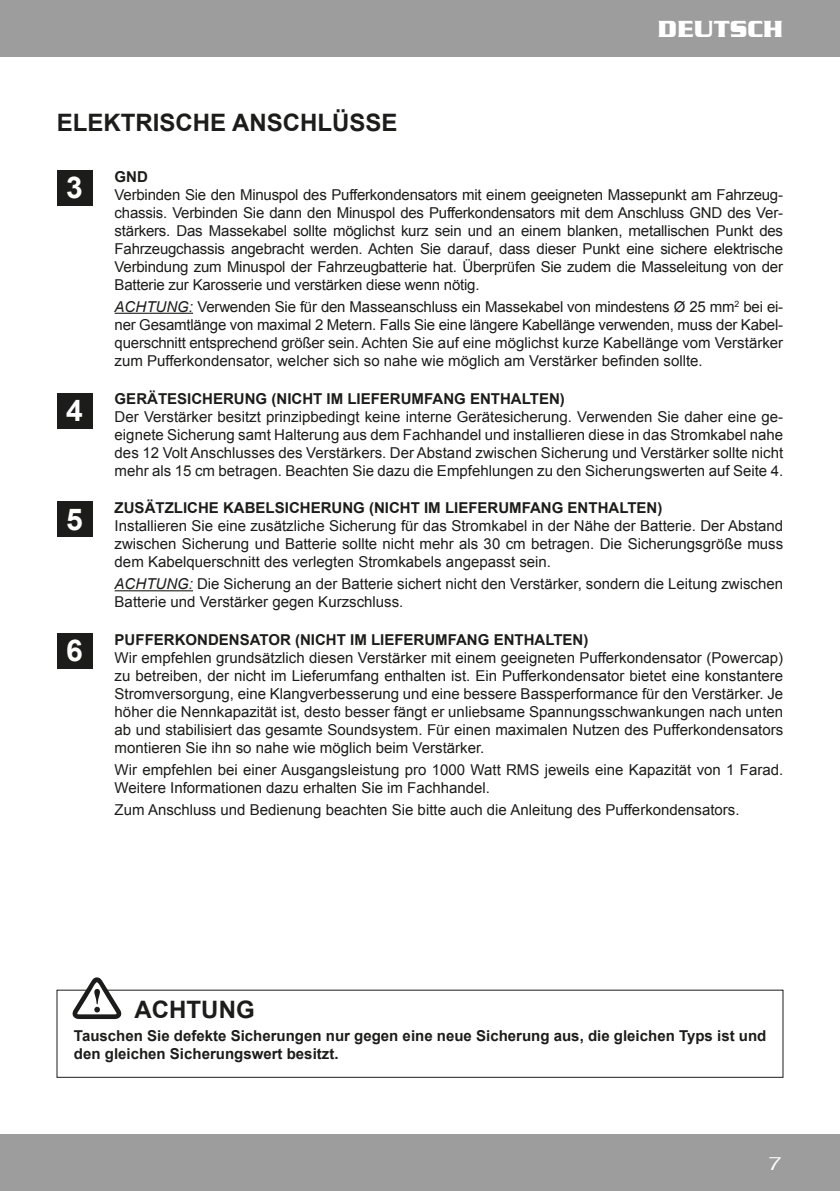
<style>
.page{position:relative;width:840px;height:1191px;background:#fff}
.page>*{position:absolute;margin:0;border:0;box-sizing:border-box;transform-origin:0 0}
.t1{font:700 30px "Arial";color:#fff}
.t2{font:700 24px "Arial";color:#1c1c1b}
.t3{font:700 24px "Serpentine";color:#fff}
.t4{font:300 20px "Serpentine";color:#fff}
.t5{font:15px/18px "Arial";color:#1c1c1b;text-align:justify}
.t6{font:700 15px/18px "Arial";color:#1c1c1b}
.s1{font-style:italic}
</style>
<div class="page">
<div style="left:0;top:0;width:839px;height:57px;background:#9e9d9d"></div>
<div style="left:0;top:1134px;width:839px;height:57px;background:#9e9d9d"></div>
<svg style="left:71px;top:977px;width:52px;height:42px"></svg>
<hr style="left:115px;top:590px;width:78px;height:1px;background:#1c1c1b">
<div style="left:57px;top:502px;width:35px;height:35px;background:#1c1c1b"></div>
<div style="left:57px;top:633px;width:35px;height:35px;background:#1c1c1b"></div>
<div style="left:57px;top:393px;width:35px;height:35px;background:#1c1c1b"></div>
<hr style="left:115px;top:313px;width:78px;height:1px;background:#1c1c1b">
<div style="left:57px;top:170px;width:35px;height:36px;background:#1c1c1b"></div>
<h2 class="t2" style="left:57px;top:107px;width:342px">ELEKTRISCHE ANSCHLÜSSE</h2>
<h2 class="t3" style="left:657px;top:13px;width:127px">DEUTSCH</h2>
<h1 class="t1" style="left:66px;top:168px;width:18px">3</h1>
<h1 class="t1" style="left:66px;top:390px;width:18px">4</h1>
<h1 class="t1" style="left:66px;top:499px;width:18px">5</h1>
<h1 class="t1" style="left:66px;top:631px;width:18px">6</h1>
<p class="t6" style="left:115px;top:168px;width:35px">GND</p>
<p class="t5" style="left:115px;top:185px;width:669px">Verbinden Sie den Minuspol des Pufferkondensators mit einem geeigneten Massepunkt am Fahrzeug&shy;chassis. Verbinden Sie dann den Minuspol des Pufferkondensators mit dem Anschluss GND des Ver&shy;stärkers. Das Massekabel sollte möglichst kurz sein und an einem blanken, metallischen Punkt des Fahrzeugchassis angebracht werden. Achten Sie darauf, dass dieser Punkt eine sichere elektrische Verbindung zum Minuspol der Fahrzeugbatterie hat. Überprüfen Sie zudem die Masseleitung von der Batterie zur Karosserie und verstärken diese wenn nötig.</p>
<p class="t5" style="left:115px;top:297px;width:669px"><span class="s1">ACHTUNG:</span> Verwenden Sie für den Masseanschluss ein Massekabel von mindestens Ø 25 mm<sup>2</sup> bei ei&shy;ner Gesamtlänge von maximal 2 Metern. Falls Sie eine längere Kabellänge verwenden, muss der Kabel&shy;querschnitt entsprechend größer sein. Achten Sie auf eine möglichst kurze Kabellänge vom Verstärker zum Pufferkondensator, welcher sich so nahe wie möglich am Verstärker befinden sollte.</p>
<p class="t6" style="left:115px;top:390px;width:451px">GERÄTESICHERUNG (NICHT IM LIEFERUMFANG ENTHALTEN)</p>
<p class="t5" style="left:115px;top:408px;width:669px">Der Verstärker besitzt prinzipbedingt keine interne Gerätesicherung. Verwenden Sie daher eine ge&shy;eignete Sicherung samt Halterung aus dem Fachhandel und installieren diese in das Stromkabel nahe des 12 Volt Anschlusses des Verstärkers. Der Abstand zwischen Sicherung und Verstärker sollte nicht mehr als 15 cm betragen. Beachten Sie dazu die Empfehlungen zu den Sicherungswerten auf Seite 4.</p>
<p class="t6" style="left:115px;top:499px;width:549px">ZUSÄTZLICHE KABELSICHERUNG (NICHT IM LIEFERUMFANG ENTHALTEN)</p>
<p class="t5" style="left:115px;top:517px;width:669px">Installieren Sie eine zusätzliche Sicherung für das Stromkabel in der Nähe der Batterie. Der Abstand zwischen Sicherung und Batterie sollte nicht mehr als 30 cm betragen. Die Sicherungsgröße muss dem Kabelquerschnitt des verlegten Stromkabels angepasst sein.</p>
<p class="t5" style="left:115px;top:575px;width:669px"><span class="s1">ACHTUNG:</span> Die Sicherung an der Batterie sichert nicht den Verstärker, sondern die Leitung zwischen<br>Batterie und Verstärker gegen Kurzschluss.</p>
<p class="t6" style="left:115px;top:631px;width:475px">PUFFERKONDENSATOR (NICHT IM LIEFERUMFANG ENTHALTEN)</p>
<p class="t5" style="left:115px;top:648px;width:669px">Wir empfehlen grundsätzlich diesen Verstärker mit einem geeigneten Pufferkondensator (Powercap) zu betreiben, der nicht im Lieferumfang enthalten ist. Ein Pufferkondensator bietet eine konstantere Stromversorgung, eine Klangverbesserung und eine bessere Bassperformance für den Verstärker. Je höher die Nennkapazität ist, desto besser fängt er unliebsame Spannungsschwankungen nach unten ab und stabilisiert das gesamte Soundsystem. Für einen maximalen Nutzen des Pufferkondensators montieren Sie ihn so nahe wie möglich beim Verstärker.</p>
<p class="t5" style="left:115px;top:760px;width:669px">Wir empfehlen bei einer Ausgangsleistung pro 1000 Watt RMS jeweils eine Kapazität von 1 Farad.<br>Weitere Informationen dazu erhalten Sie im Fachhandel.</p>
<p class="t5" style="left:115px;top:800px;width:626px">Zum Anschluss und Bedienung beachten Sie bitte auch die Anleitung des Pufferkondensators.</p>
<h2 class="t2" style="left:134px;top:994px;width:121px">ACHTUNG</h2>
<p class="t6" style="left:74px;top:1027px;width:693px">Tauschen Sie defekte Sicherungen nur gegen eine neue Sicherung aus, die gleichen Typs ist und den gleichen Sicherungswert besitzt.</p>
<h3 class="t4" style="left:768px;top:1152px;width:13px">7</h3>
</div>
